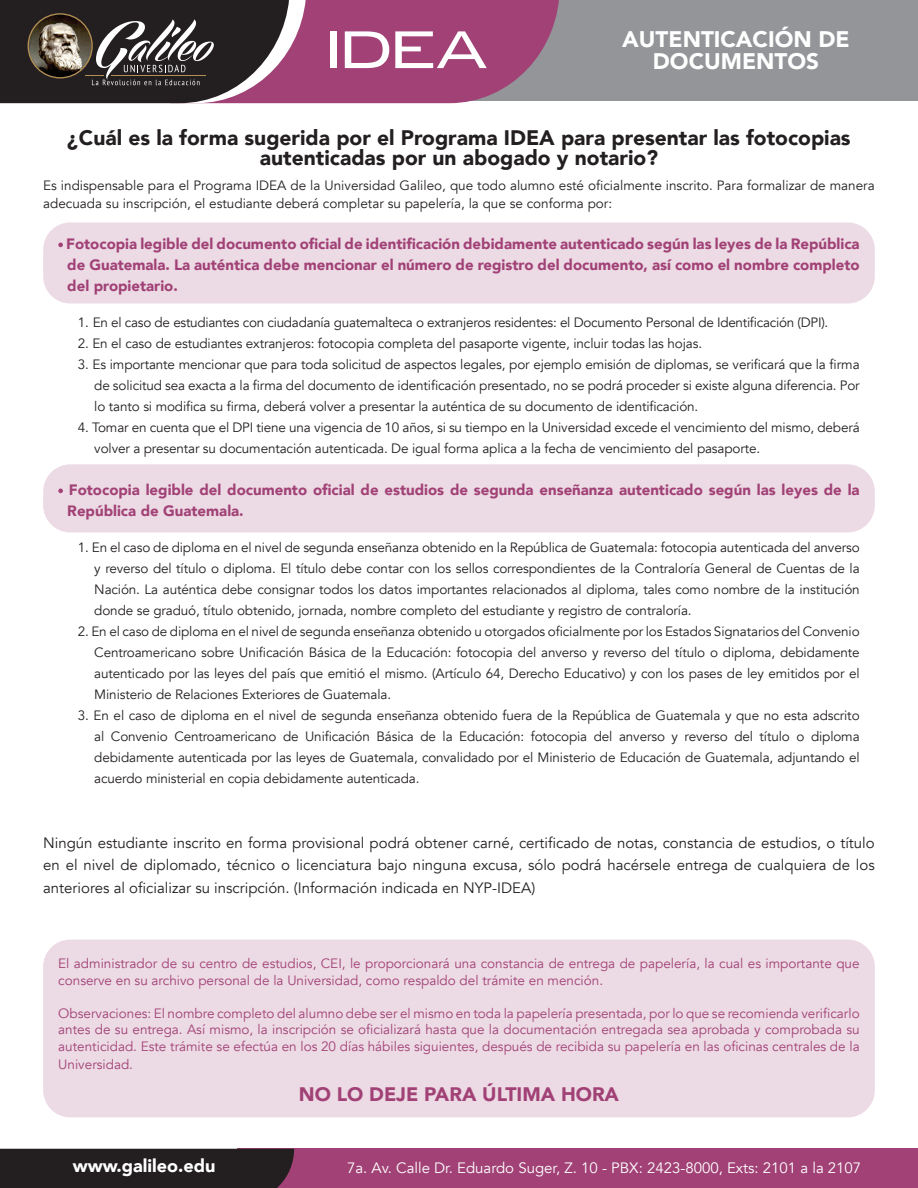
<style>
.page{position:relative;width:918px;height:1188px;background:#fff}
.page>*{position:absolute;margin:0;border:0;box-sizing:border-box;transform-origin:0 0}
.t1{font:900 22.5px/22.5px "Avenir";color:#fff;text-align:center}
.t2{font:900 21px/19.5px "Avenir";color:#231f20;text-align:center}
.t3{font:900 19.5px "Avenir";color:#a14176}
.t4{font:900 18px "Avenir";color:#fff}
.t5{font:900 15px/21px "Avenir";color:#a14176;text-align:justify}
.t6{font:15px/22.5px "Avenir";color:#231f20;text-align:justify}
.t7{font:15px "Avenir";color:#fff}
.t8{font:13.5px/21px "Avenir";letter-spacing:-.01em;color:#231f20;text-align:justify}
.t9{font:13.5px/16.5px "Avenir";color:#a14176}
</style>
<div class="page">
<div style="left:238px;top:1149px;width:680px;height:39px;background:#a14176"></div>
<div style="left:0;top:1149px;width:294px;height:39px;background:#231f20"></div>
<div style="left:43px;top:464px;width:832px;height:68px;background:#ecdae4;border-radius:27px"></div>
<div style="left:43px;top:222px;width:832px;height:81px;background:#ecdae4;border-radius:27px"></div>
<div style="left:43px;top:940px;width:832px;height:177px;background:#ecdae4;border-radius:27px"></div>
<svg style="left:58px;top:243px;width:5px;height:4px"></svg>
<svg style="left:58px;top:489px;width:5px;height:4px"></svg>
<div style="left:324px;top:0;width:594px;height:101px;background:#939598"></div>
<svg style="left:0;top:0;width:559px;height:103px"></svg>
<p class="t1" style="left:622px;top:27px;width:229px">AUTENTICACIÓN DE<br>DOCUMENTOS</p>
<p class="t2" style="left:67px;top:127px;width:785px">¿Cuál es la forma sugerida por el Programa IDEA para presentar las fotocopias autenticadas por un abogado y notario?</p>
<p class="t8" style="left:43px;top:177px;width:833px;line-height:18px">Es indispensable para el Programa IDEA de la Universidad Galileo, que todo alumno esté oficialmente inscrito. Para formalizar de manera adecuada su inscripción, el estudiante deberá completar su papelería, la que se conforma por:</p>
<p class="t5" style="left:66px;top:233px;width:795px">Fotocopia legible del documento oficial de identificación debidamente autenticado según las leyes de la República de Guatemala. La auténtica debe mencionar el número de registro del documento, así como el nombre completo del propietario.</p>
<p class="t8" style="left:78px;top:312px;width:752px">1. En el caso de estudiantes con ciudadanía guatemalteca o extranjeros residentes: el Documento Personal de Identificación (DPI).</p>
<p class="t8" style="left:78px;top:333px;width:626px">2. En el caso de estudiantes extranjeros: fotocopia completa del pasaporte vigente, incluir todas las hojas.</p>
<p class="t8" style="left:94px;top:354px;width:767px;text-indent:-16px">3. Es importante mencionar que para toda solicitud de aspectos legales, por ejemplo emisión de diplomas, se verificará que la firma de solicitud sea exacta a la firma del documento de identificación presentado, no se podrá proceder si existe alguna diferencia. Por lo tanto si modifica su firma, deberá volver a presentar la auténtica de su documento de identificación.</p>
<p class="t8" style="left:94px;top:417px;width:767px;text-indent:-16px">4. Tomar en cuenta que el DPI tiene una vigencia de 10 años, si su tiempo en la Universidad excede el vencimiento del mismo, deberá volver a presentar su documentación autenticada. De igual forma aplica a la fecha de vencimiento del pasaporte.</p>
<p class="t5" style="left:67px;top:479px;width:794px">Fotocopia legible del documento oficial de estudios de segunda enseñanza autenticado según las leyes de la<br>República de Guatemala.</p>
<p class="t8" style="left:94px;top:537px;width:767px;text-indent:-16px">1. En el caso de diploma en el nivel de segunda enseñanza obtenido en la República de Guatemala: fotocopia autenticada del anverso y reverso del título o diploma. El título debe contar con los sellos correspondientes de la Contraloría General de Cuentas de la Nación. La auténtica debe consignar todos los datos importantes relacionados al diploma, tales como nombre de la institución donde se graduó, título obtenido, jornada, nombre completo del estudiante y registro de contraloría.</p>
<p class="t8" style="left:94px;top:621px;width:767px;text-indent:-16px">2. En el caso de diploma en el nivel de segunda enseñanza obtenido u otorgados oficialmente por los Estados Signatarios del Convenio Centroamericano sobre Unificación Básica de la Educación: fotocopia del anverso y reverso del título o diploma, debidamente autenticado por las leyes del país que emitió el mismo. (Artículo 64, Derecho Educativo) y con los pases de ley emitidos por el Ministerio de Relaciones Exteriores de Guatemala.</p>
<p class="t8" style="left:94px;top:705px;width:767px;text-indent:-16px">3. En el caso de diploma en el nivel de segunda enseñanza obtenido fuera de la República de Guatemala y que no esta adscrito al Convenio Centroamericano de Unificación Básica de la Educación: fotocopia del anverso y reverso del título o diploma debidamente autenticada por las leyes de Guatemala, convalidado por el Ministerio de Educación de Guatemala, adjuntando el acuerdo ministerial en copia debidamente autenticada.</p>
<p class="t6" style="left:43px;top:831px;width:833px">Ningún estudiante inscrito en forma provisional podrá obtener carné, certificado de notas, constancia de estudios, o título en el nivel de diplomado, técnico o licenciatura bajo ninguna excusa, sólo podrá hacérsele entrega de cualquiera de los anteriores al oficializar su inscripción. (Información indicada en NYP-IDEA)</p>
<p class="t9" style="left:58px;top:955px;width:803px">El administrador de su centro de estudios, CEI, le proporcionará una constancia de entrega de papelería, la cual es importante que conserve en su archivo personal de la Universidad, como respaldo del trámite en mención.</p>
<p class="t9" style="left:58px;top:1005px;width:803px;text-align:justify">Observaciones: El nombre completo del alumno debe ser el mismo en toda la papelería presentada, por lo que se recomienda verificarlo antes de su entrega. Así mismo, la inscripción se oficializará hasta que la documentación entregada sea aprobada y comprobada su autenticidad. Este trámite se efectúa en los 20 días hábiles siguientes, después de recibida su papelería en las oficinas centrales de la</p>
<p class="t9" style="left:58px;top:1056px;width:76px">Universidad.</p>
<p class="t3" style="left:299px;top:1077px;width:322px">NO LO DEJE PARA ÚLTIMA HORA</p>
<p class="t4" style="left:73px;top:1150px;width:144px">www.galileo.edu</p>
<p class="t7" style="left:347px;top:1159px;width:516px">7a. Av. Calle Dr. Eduardo Suger, Z. 10 - PBX: 2423-8000, Exts: 2101 a la 2107</p>
</div>
